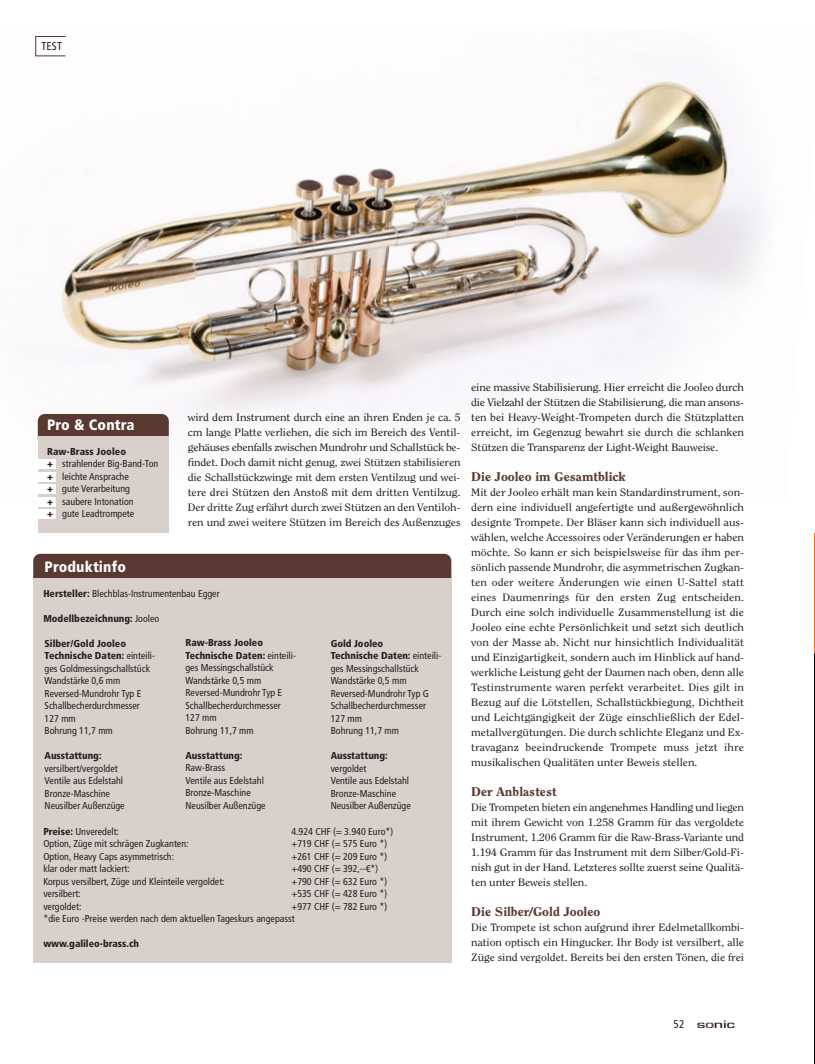
<style>
.page{position:relative;width:815px;height:1064px;background:#fff}
.page>*{position:absolute;margin:0;border:0;box-sizing:border-box;transform-origin:0 0}
.t1{font:900 condensed 15px "Frutiger LT Std";letter-spacing:.01em;color:#fff}
.t2{font:800 12.5px "Clearface Std";color:#593931;scale:1.1 1}
.t3{font:500 11.25px "Eurostile T";letter-spacing:-.02em;color:#231f20;scale:1.6 1}
.t4{font:condensed 11.25px "Frutiger LT Std";color:#231f20}
.t5{font:10.62px/15px "Clearface Std";letter-spacing:-.01em;color:#231f20;text-align:justify;scale:1.1 1}
.t6{font:condensed 10px/12.5px "Frutiger LT Std";color:#231f20}
.t7{font:900 condensed 10px "Frutiger LT Std";color:#231f20}
.s1{font-weight:900}
.s2{font-weight:400}
.s3{font-family:"Frutiger LT Std";font-weight:400;font-stretch:condensed}
.s4{color:#593931}
</style>
<div class="page">
<img style="left:35px;top:56px;width:727px;height:385px">
<div style="left:33px;top:554px;width:418px;height:38px;background:#593931;border-radius:7px"></div>
<div style="left:33px;top:578px;width:418px;height:385px;background:#d9d0cc"></div>
<div style="left:35px;top:36px;width:31px;height:20px;border:1px solid #593931"></div>
<img style="left:814px;top:534px;width:1px;height:530px">
<svg style="left:814px;top:534px;width:1px;height:119px"></svg>
<div style="left:38px;top:414px;width:131px;height:32px;background:#593931;border-radius:7px"></div>
<div style="left:38px;top:436px;width:131px;height:96px;background:#d9d0cc"></div>
<div style="left:34px;top:472px;width:21px;height:9px;background:#fff"></div>
<div style="left:34px;top:460px;width:21px;height:9px;background:#fff"></div>
<div style="left:34px;top:485px;width:21px;height:9px;background:#fff"></div>
<div style="left:34px;top:509px;width:21px;height:10px;background:#fff"></div>
<div style="left:34px;top:497px;width:21px;height:9px;background:#fff"></div>
<p class="t4" style="left:42px;top:40px;width:22px">TEST</p>
<h1 class="t1" style="left:47px;top:417px;width:89px">Pro &amp; Contra</h1>
<p class="t6" style="left:47px;top:445px;width:113px"><span class="s1">Raw-Brass Jooleo<br></span><span class="s1">+</span> strahlender Big-Band-Ton <span class="s1">+</span> leichte Ansprache<br><span class="s1">+</span> gute Verarbeitung<br><span class="s1">+</span> saubere Intonation<br><span class="s1">+</span> gute Leadtrompete</p>
<h1 class="t1" style="left:45px;top:559px;width:83px">Produktinfo</h1>
<p class="t5" style="left:188px;top:410px;width:250px">wird dem Instrument durch eine an ihren Enden je ca. 5 cm lange Platte verliehen, die sich im Bereich des Ventil&shy;gehäuses ebenfalls zwischen Mundrohr und Schallstück be&shy;findet. Doch damit nicht genug, zwei Stützen stabilisieren die Schallstückzwinge mit dem ersten Ventilzug und wei&shy;tere drei Stützen den Anstoß mit dem dritten Ventilzug.<br>Der dritte Zug erfährt durch zwei Stützen an den Ventiloh&shy;ren und zwei weitere Stützen im Bereich des Außenzuges</p>
<p class="t6" style="left:43px;top:587px;width:178px"><span class="s1">Hersteller:</span> Blechblas-Instrumentenbau Egger</p>
<p class="t7" style="left:43px;top:613px;width:117px">Modellbezeichnung: <span class="s2">Jooleo</span></p>
<p class="t6" style="left:45px;top:637px;width:112px"><span class="s1">Silber/Gold Jooleo<br>Technische Daten:</span> einteili&shy;ges Goldmessingschallstück<br>Wandstärke 0,6 mm<br>Reversed-Mundrohr Typ E<br>Schallbecherdurchmesser<br>127 mm<br>Bohrung 11,7 mm</p>
<p class="t7" style="left:45px;top:751px;width:59px">Ausstattung:</p>
<p class="t6" style="left:45px;top:762px;width:82px">versilbert/vergoldet<br>Ventile aus Edelstahl<br>Bronze-Maschine<br>Neusilber Außenzüge</p>
<p class="t6" style="left:185px;top:637px;width:112px"><span class="s1">Raw-Brass Jooleo<br>Technische Daten:</span> einteili&shy;ges Messingschallstück<br>Wandstärke 0,5 mm<br>Reversed-Mundrohr Typ E<br>Schallbecherdurchmesser<br>127 mm<br>Bohrung 11,7 mm</p>
<p class="t7" style="left:185px;top:750px;width:59px">Ausstattung:</p>
<p class="t6" style="left:185px;top:762px;width:82px">Raw-Brass<br>Ventile aus Edelstahl<br>Bronze-Maschine<br>Neusilber Außenzüge</p>
<p class="t6" style="left:331px;top:637px;width:112px"><span class="s1">Gold Jooleo<br>Technische Daten:</span> einteili&shy;ges Messingschallstück<br>Wandstärke 0,5 mm<br>Reversed-Mundrohr Typ G<br>Schallbecherdurchmesser<br>127 mm<br>Bohrung 11,7 mm</p>
<p class="t7" style="left:331px;top:750px;width:59px">Ausstattung:</p>
<p class="t6" style="left:331px;top:762px;width:82px">vergoldet<br>Ventile aus Edelstahl<br>Bronze-Maschine<br>Neusilber Außenzüge</p>
<p class="t6" style="left:43px;top:825px;width:77px"><span class="s1">Preise:</span> Unveredelt:</p>
<p class="t6" style="left:291px;top:825px;width:103px">4.924 CHF (= 3.940 Euro*)</p>
<p class="t6" style="left:43px;top:838px;width:147px">Option, Züge mit schrägen Zugkanten:</p>
<p class="t6" style="left:291px;top:838px;width:97px">+719 CHF (= 575 Euro *)</p>
<p class="t6" style="left:43px;top:850px;width:132px">Option, Heavy Caps asymmetrisch:</p>
<p class="t6" style="left:291px;top:850px;width:97px">+261 CHF (= 209 Euro *)</p>
<p class="t6" style="left:43px;top:863px;width:88px">klar oder matt lackiert:</p>
<p class="t6" style="left:291px;top:863px;width:89px">+490 CHF (= 392,--€*)</p>
<p class="t6" style="left:43px;top:875px;width:183px">Korpus versilbert, Züge und Kleinteile vergoldet:</p>
<p class="t6" style="left:291px;top:875px;width:97px">+790 CHF (= 632 Euro *)</p>
<p class="t6" style="left:43px;top:888px;width:39px">versilbert:</p>
<p class="t6" style="left:291px;top:888px;width:97px">+535 CHF (= 428 Euro *)</p>
<p class="t6" style="left:43px;top:900px;width:40px">vergoldet:</p>
<p class="t6" style="left:43px;top:900px;width:345px;text-indent:248px">+977 CHF (= 782 Euro *) *die Euro -Preise werden nach dem aktuellen Tageskurs angepasst</p>
<p class="t7" style="left:43px;top:939px;width:97px">www.galileo-brass.ch</p>
<p class="t5" style="left:471px;top:380px;width:250px">eine massive Stabilisierung. Hier erreicht die Jooleo durch die Vielzahl der Stützen die Stabilisierung, die man ansons&shy;ten bei Heavy-Weight-Trompeten durch die Stützplatten erreicht, im Gegenzug bewahrt sie durch die schlanken Stützen die Transparenz der Light-Weight Bauweise.</p>
<p class="t2" style="left:471px;top:470px;width:142px">Die Jooleo im Gesamtblick</p>
<p class="t5" style="left:471px;top:485px;width:250px">Mit der Jooleo erhält man kein Standardinstrument, son&shy;dern eine individuell angefertigte und außergewöhnlich designte Trompete. Der Bläser kann sich individuell aus&shy;wählen, welche Accessoires oder Veränderungen er haben möchte. So kann er sich beispielsweise für das ihm per&shy;sönlich passende Mundrohr, die asymmetrischen Zugkan&shy;ten oder weitere Änderungen wie einen U-Sattel statt eines Daumenrings für den ersten Zug entscheiden.<br>Durch eine solch individuelle Zusammenstellung ist die Jooleo eine echte Persönlichkeit und setzt sich deutlich von der Masse ab. Nicht nur hinsichtlich Individualität und Einzigartigkeit, sondern auch im Hinblick auf hand&shy;werkliche Leistung geht der Daumen nach oben, denn alle Testinstrumente waren perfekt verarbeitet. Dies gilt in Bezug auf die Lötstellen, Schallstückbiegung, Dichtheit und Leichtgängigkeit der Züge einschließlich der Edel&shy;metallvergütungen. Die durch schlichte Eleganz und Ex&shy;travaganz beeindruckende Trompete muss jetzt ihre musikalischen Qualitäten unter Beweis stellen.</p>
<p class="t2" style="left:471px;top:785px;width:79px">Der Anblastest</p>
<p class="t5" style="left:471px;top:800px;width:250px">Die Trompeten bieten ein angenehmes Handling und liegen mit ihrem Gewicht von 1.258 Gramm für das vergoldete Instrument, 1.206 Gramm für die Raw-Brass-Variante und 1.194 Gramm für das Instrument mit dem Silber/Gold-Fi&shy;nish gut in der Hand. Letzteres sollte zuerst seine Qualitä&shy;ten unter Beweis stellen.</p>
<p class="t2" style="left:471px;top:905px;width:119px">Die Silber/Gold Jooleo</p>
<p class="t5" style="left:471px;top:920px;width:250px">Die Trompete ist schon aufgrund ihrer Edelmetallkombi&shy;nation optisch ein Hingucker. Ihr Body ist versilbert, alle Züge sind vergoldet. Bereits bei den ersten Tönen, die frei</p>
<p class="t3" style="left:674px;top:1018px;width:40px"><span class="s3">52</span> s<span class="s4">o</span>nic</p>
</div>
